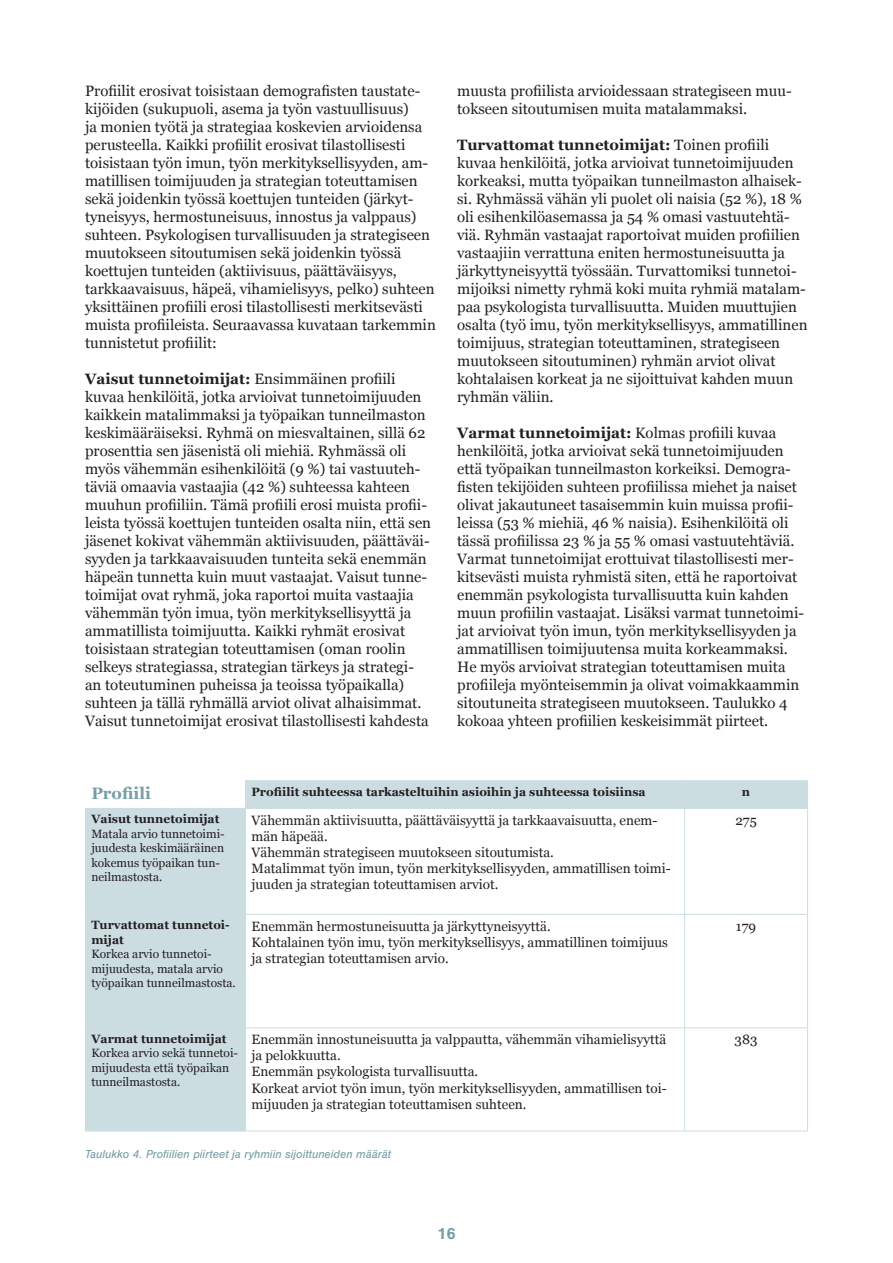
<style>
.page{position:relative;width:893px;height:1263px;background:#fff}
.page>*{position:absolute;margin:0;border:0;box-sizing:border-box;transform-origin:0 0}
.t1{font:700 16.5px "Georgia";color:#749fa6}
.t2{font:700 16.5px "Nimbus San";color:#749fa6}
.t3{font:15px/18px "Georgia";color:#231f20}
.t4{font:13.5px/16.2px "Georgia";color:#231f20}
.t5{font:12px/14.4px "Georgia";color:#231f20}
.t6{font:700 12px/14.4px "Georgia";color:#231f20}
.t7{font:italic 12px "Nimbus San";color:#749fa6}
.s1{font-weight:700}
</style>
<div class="page">
<svg style="left:86px;top:781px;width:721px;height:350px"></svg>
<hr style="left:245px;top:780px;width:440px;height:1px;background:#ccdde1">
<svg style="left:245px;top:781px;width:1px;height:27px"></svg>
<hr style="left:685px;top:780px;width:123px;height:1px;background:#ccdde1">
<svg style="left:684px;top:781px;width:1px;height:27px"></svg>
<svg style="left:807px;top:781px;width:1px;height:27px"></svg>
<hr style="left:85px;top:808px;width:161px;height:1px;background:#ccdde1">
<hr style="left:85px;top:809px;width:1px;height:105px;background:#ccdde1">
<hr style="left:246px;top:808px;width:439px;height:1px;background:#ccdde1">
<hr style="left:245px;top:809px;width:1px;height:105px;background:#ccdde1">
<hr style="left:685px;top:808px;width:123px;height:1px;background:#ccdde1">
<hr style="left:684px;top:809px;width:1px;height:105px;background:#ccdde1">
<hr style="left:807px;top:809px;width:1px;height:105px;background:#ccdde1">
<hr style="left:85px;top:914px;width:161px;height:1px;background:#ccdde1">
<hr style="left:85px;top:915px;width:1px;height:112px;background:#ccdde1">
<hr style="left:246px;top:914px;width:439px;height:1px;background:#ccdde1">
<hr style="left:245px;top:915px;width:1px;height:112px;background:#ccdde1">
<hr style="left:685px;top:914px;width:123px;height:1px;background:#ccdde1">
<hr style="left:684px;top:915px;width:1px;height:112px;background:#ccdde1">
<hr style="left:807px;top:915px;width:1px;height:112px;background:#ccdde1">
<hr style="left:85px;top:1027px;width:161px;height:1px;background:#ccdde1">
<hr style="left:85px;top:1028px;width:1px;height:103px;background:#ccdde1">
<hr style="left:246px;top:1027px;width:439px;height:1px;background:#ccdde1">
<hr style="left:245px;top:1028px;width:1px;height:103px;background:#ccdde1">
<hr style="left:685px;top:1027px;width:123px;height:1px;background:#ccdde1">
<hr style="left:684px;top:1028px;width:1px;height:103px;background:#ccdde1">
<hr style="left:807px;top:1028px;width:1px;height:103px;background:#ccdde1">
<hr style="left:85px;top:1131px;width:161px;height:1px;background:#ccdde1">
<hr style="left:246px;top:1131px;width:439px;height:1px;background:#ccdde1">
<hr style="left:685px;top:1131px;width:123px;height:1px;background:#ccdde1">
<p class="t3" style="left:85px;top:82px;width:352px">Profiilit erosivat toisistaan demografisten taustate&shy;kijöiden (sukupuoli, asema ja työn vastuullisuus)<br>ja monien työtä ja strategiaa koskevien arvioidensa perusteella. Kaikki profiilit erosivat tilastollisesti toisistaan työn imun, työn merkityksellisyyden, am&shy;matillisen toimijuuden ja strategian toteuttamisen sekä joidenkin työssä koettujen tunteiden (järkyt&shy;tyneisyys, hermostuneisuus, innostus ja valppaus) suhteen. Psykologisen turvallisuuden ja strategiseen muutokseen sitoutumisen sekä joidenkin työssä koettujen tunteiden (aktiivisuus, päättäväisyys, tarkkaavaisuus, häpeä, vihamielisyys, pelko) suhteen yksittäinen profiili erosi tilastollisesti merkitsevästi muista profiileista. Seuraavassa kuvataan tarkemmin tunnistetut profiilit:</p>
<p class="t3" style="left:85px;top:370px;width:348px"><span class="s1">Vaisut tunnetoimijat:</span> Ensimmäinen profiili kuvaa henkilöitä, jotka arvioivat tunnetoimijuuden kaikkein matalimmaksi ja työpaikan tunneilmaston keskimääräiseksi. Ryhmä on miesvaltainen, sillä 62 prosenttia sen jäsenistä oli miehiä. Ryhmässä oli myös vähemmän esihenkilöitä (9 %) tai vastuuteh&shy;täviä omaavia vastaajia (42 %) suhteessa kahteen muuhun profiiliin. Tämä profiili erosi muista profii&shy;leista työssä koettujen tunteiden osalta niin, että sen jäsenet kokivat vähemmän aktiivisuuden, päättäväi&shy;syyden ja tarkkaavaisuuden tunteita sekä enemmän häpeän tunnetta kuin muut vastaajat. Vaisut tunne&shy;toimijat ovat ryhmä, joka raportoi muita vastaajia vähemmän työn imua, työn merkityksellisyyttä ja ammatillista toimijuutta. Kaikki ryhmät erosivat toisistaan strategian toteuttamisen (oman roolin selkeys strategiassa, strategian tärkeys ja strategi&shy;an toteutuminen puheissa ja teoissa työpaikalla) suhteen ja tällä ryhmällä arviot olivat alhaisimmat.<br>Vaisut tunnetoimijat erosivat tilastollisesti kahdesta</p>
<p class="t3" style="left:457px;top:82px;width:336px">muusta profiilista arvioidessaan strategiseen muu&shy;tokseen sitoutumisen muita matalammaksi.</p>
<p class="t3" style="left:457px;top:136px;width:352px"><span class="s1">Turvattomat tunnetoimijat:</span> Toinen profiili kuvaa henkilöitä, jotka arvioivat tunnetoimijuuden korkeaksi, mutta työpaikan tunneilmaston alhaisek&shy;si. Ryhmässä vähän yli puolet oli naisia (52 %), 18 % oli esihenkilöasemassa ja 54 % omasi vastuutehtä&shy;viä. Ryhmän vastaajat raportoivat muiden profiilien vastaajiin verrattuna eniten hermostuneisuutta ja järkyttyneisyyttä työssään. Turvattomiksi tunnetoi&shy;mijoiksi nimetty ryhmä koki muita ryhmiä matalam&shy;paa psykologista turvallisuutta. Muiden muuttujien osalta (työ imu, työn merkityksellisyys, ammatillinen toimijuus, strategian toteuttaminen, strategiseen muutokseen sitoutuminen) ryhmän arviot olivat kohtalaisen korkeat ja ne sijoittuivat kahden muun ryhmän väliin.</p>
<p class="t3" style="left:457px;top:424px;width:349px"><span class="s1">Varmat tunnetoimijat:</span> Kolmas profiili kuvaa henkilöitä, jotka arvioivat sekä tunnetoimijuuden että työpaikan tunneilmaston korkeiksi. Demogra&shy;fisten tekijöiden suhteen profiilissa miehet ja naiset olivat jakautuneet tasaisemmin kuin muissa profii&shy;leissa (53 % miehiä, 46 % naisia). Esihenkilöitä oli tässä profiilissa 23 % ja 55 % omasi vastuutehtäviä.<br>Varmat tunnetoimijat erottuivat tilastollisesti mer&shy;kitsevästi muista ryhmistä siten, että he raportoivat enemmän psykologista turvallisuutta kuin kahden muun profiilin vastaajat. Lisäksi varmat tunnetoimi&shy;jat arvioivat työn imun, työn merkityksellisyyden ja ammatillisen toimijuutensa muita korkeammaksi.<br>He myös arvioivat strategian toteuttamisen muita profiileja myönteisemmin ja olivat voimakkaammin sitoutuneita strategiseen muutokseen. Taulukko 4 kokoaa yhteen profiilien keskeisimmät piirteet.</p>
<p class="t1" style="left:91px;top:781px;width:61px">Profiili</p>
<p class="t6" style="left:252px;top:784px;width:396px">Profiilit suhteessa tarkasteltuihin asioihin ja suhteessa toisiinsa</p>
<p class="t6" style="left:742px;top:784px;width:10px">n</p>
<p class="t6" style="left:91px;top:811px;width:130px">Vaisut tunnetoimijat</p>
<p class="t5" style="left:91px;top:826px;width:135px">Matala arvio tunnetoimi&shy;juudesta keskimääräinen kokemus työpaikan tun&shy;neilmastosta.</p>
<p class="t4" style="left:252px;top:811px;width:407px">Vähemmän aktiivisuutta, päättäväisyyttä ja tarkkaavaisuutta, enem&shy;män häpeää.</p>
<p class="t4" style="left:252px;top:844px;width:304px">Vähemmän strategiseen muutokseen sitoutumista.</p>
<p class="t4" style="left:252px;top:860px;width:421px">Matalimmat työn imun, työn merkityksellisyyden, ammatillisen toimi&shy;juuden ja strategian toteuttamisen arviot.</p>
<p class="t4" style="left:735px;top:811px;width:23px">275</p>
<p class="t6" style="left:91px;top:917px;width:140px">Turvattomat tunnetoi&shy;mijat</p>
<p class="t5" style="left:91px;top:946px;width:146px">Korkea arvio tunnetoi&shy;mijuudesta, matala arvio työpaikan tunneilmastosta.</p>
<p class="t4" style="left:252px;top:917px;width:301px">Enemmän hermostuneisuutta ja järkyttyneisyyttä.</p>
<p class="t4" style="left:252px;top:933px;width:418px">Kohtalainen työn imu, työn merkityksellisyys, ammatillinen toimijuus ja strategian toteuttamisen arvio.</p>
<p class="t6" style="left:91px;top:1031px;width:137px">Varmat tunnetoimijat</p>
<p class="t5" style="left:91px;top:1045px;width:148px">Korkea arvio sekä tunnetoi&shy;mijuudesta että työpaikan tunneilmastosta.</p>
<p class="t4" style="left:252px;top:1031px;width:416px">Enemmän innostuneisuutta ja valppautta, vähemmän vihamielisyyttä ja pelokkuutta.</p>
<p class="t4" style="left:252px;top:1063px;width:228px">Enemmän psykologista turvallisuutta.</p>
<p class="t4" style="left:252px;top:1079px;width:417px">Korkeat arviot työn imun, työn merkityksellisyyden, ammatillisen toi&shy;mijuuden ja strategian toteuttamisen suhteen.</p>
<p class="t7" style="left:85px;top:1147px;width:307px">Taulukko 4. Profiilien piirteet ja ryhmiin sijoittuneiden määrät</p>
<p class="t2" style="left:437px;top:1224px;width:20px">16</p>
<p class="t4" style="left:736px;top:917px;width:22px">179</p>
<p class="t4" style="left:735px;top:1031px;width:24px">383</p>
</div>
